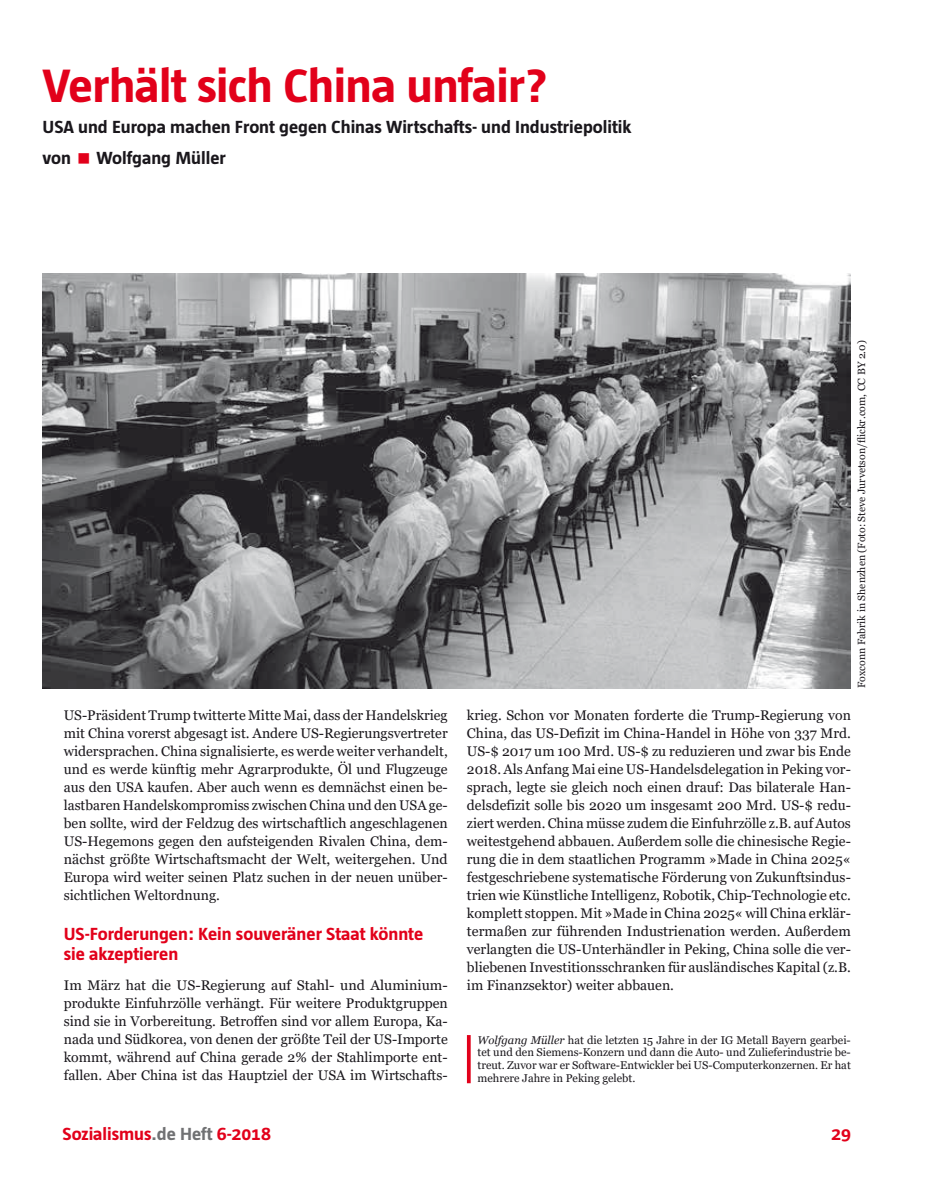
<style>
.page{position:relative;width:936px;height:1191px;background:#fff}
.page>*{position:absolute;margin:0;border:0;box-sizing:border-box;transform-origin:0 0}
.t1{font:700 48px "Tazzer Text";letter-spacing:-.01em;color:#e2001a}
.t2{font:700 18px/30.8px "Tazzer Text";color:#1a171c}
.t3{font:700 18px/19.5px "Tazzer Text";color:#e2001a}
.t4{font:13.95px/18px "Georgia";color:#1a171c;text-align:justify}
.t5{font:11.25px/12.8px "Georgia";color:#1a171c;text-align:justify}
.t6{font:10.5px "Georgia";color:#1a171c}
.s1{color:#e2001a}
.s2{font-style:italic}
.s3{color:#707173}
</style>
<div class="page">
<img style="left:43px;top:274px;width:807px;height:414px">
<hr style="left:467px;top:1035px;width:3px;height:48px;background:#e2001a">
<h1 class="t1" style="left:43px;top:61px;width:507px">Verhält sich China unfair?</h1>
<p class="t2" style="left:43px;top:112px;width:590px">USA und Europa machen Front gegen Chinas Wirtschafts- und Industriepolitik von <span class="s1">■</span> Wolfgang Müller</p>
<p class="t6" style="left:855px;top:688px;width:349px;rotate:-90deg">Foxconn Fabrik in Shenzhen (Foto: Steve Jurvetson/flickr.com, CC BY 2.0)</p>
<p class="t4" style="left:64px;top:706px;width:385px">US-Präsident Trump twitterte Mitte Mai, dass der Handelskrieg mit China vorerst abgesagt ist. Andere US-Regierungsvertreter widersprachen. China signalisierte, es werde weiter verhandelt, und es werde künftig mehr Agrarprodukte, Öl und Flugzeuge aus den USA kaufen. Aber auch wenn es demnächst einen be&shy;lastbaren Handelskompromiss zwischen China und den USA ge&shy;ben sollte, wird der Feldzug des wirtschaftlich angeschlagenen US-Hegemons gegen den aufsteigenden Rivalen China, dem&shy;nächst größte Wirtschaftsmacht der Welt, weitergehen. Und Europa wird weiter seinen Platz suchen in der neuen unüber&shy;sichtlichen Weltordnung.</p>
<p class="t3" style="left:64px;top:925px;width:361px">US-Forderungen: Kein souveräner Staat könnte sie akzeptieren</p>
<p class="t4" style="left:64px;top:976px;width:385px">Im März hat die US-Regierung auf Stahl- und Aluminium&shy;produkte Einfuhrzölle verhängt. Für weitere Produktgruppen sind sie in Vorbereitung. Betroffen sind vor allem Europa, Ka&shy;nada und Südkorea, von denen der größte Teil der US-Importe kommt, während auf China gerade 2% der Stahlimporte ent&shy;fallen. Aber China ist das Hauptziel der USA im Wirtschafts-</p>
<p class="t4" style="left:467px;top:706px;width:385px">krieg. Schon vor Monaten forderte die Trump-Regierung von China, das US-Defizit im China-Handel in Höhe von 337 Mrd.<br>US-$ 2017 um 100 Mrd. US-$ zu reduzieren und zwar bis Ende 2018. Als Anfang Mai eine US-Handelsdelegation in Peking vor&shy;sprach, legte sie gleich noch einen drauf: Das bilaterale Han&shy;delsdefizit solle bis 2020 um insgesamt 200 Mrd. US-$ redu&shy;ziert werden. China müsse zudem die Einfuhrzölle z.B. auf Autos weitestgehend abbauen. Außerdem solle die chinesische Regie&shy;rung die in dem staatlichen Programm »Made in China 2025« festgeschriebene systematische Förderung von Zukunftsindus&shy;trien wie Künstliche Intelligenz, Robotik, Chip-Technologie etc. komplett stoppen. Mit »Made in China 2025« will China erklär&shy;termaßen zur führenden Industrienation werden. Außerdem verlangten die US-Unterhändler in Peking, China solle die ver&shy;bliebenen Investitionsschranken für ausländisches Kapital (z.B. im Finanzsektor) weiter abbauen.</p>
<p class="t5" style="left:477px;top:1033px;width:375px"><span class="s2">Wolfgang Müller</span> hat die letzten 15 Jahre in der IG Metall Bayern gearbei&shy;tet und den Siemens-Konzern und dann die Auto- und Zulieferindustrie be&shy;treut. Zuvor war er Software-Entwickler bei US-Computerkonzernen. Er hat mehrere Jahre in Peking gelebt.</p>
<p class="t3" style="left:63px;top:1124px;width:210px">Sozialismus<span class="s3">.de Heft</span> 6-2018</p>
<p class="t3" style="left:831px;top:1124px;width:21px">29</p>
</div>
